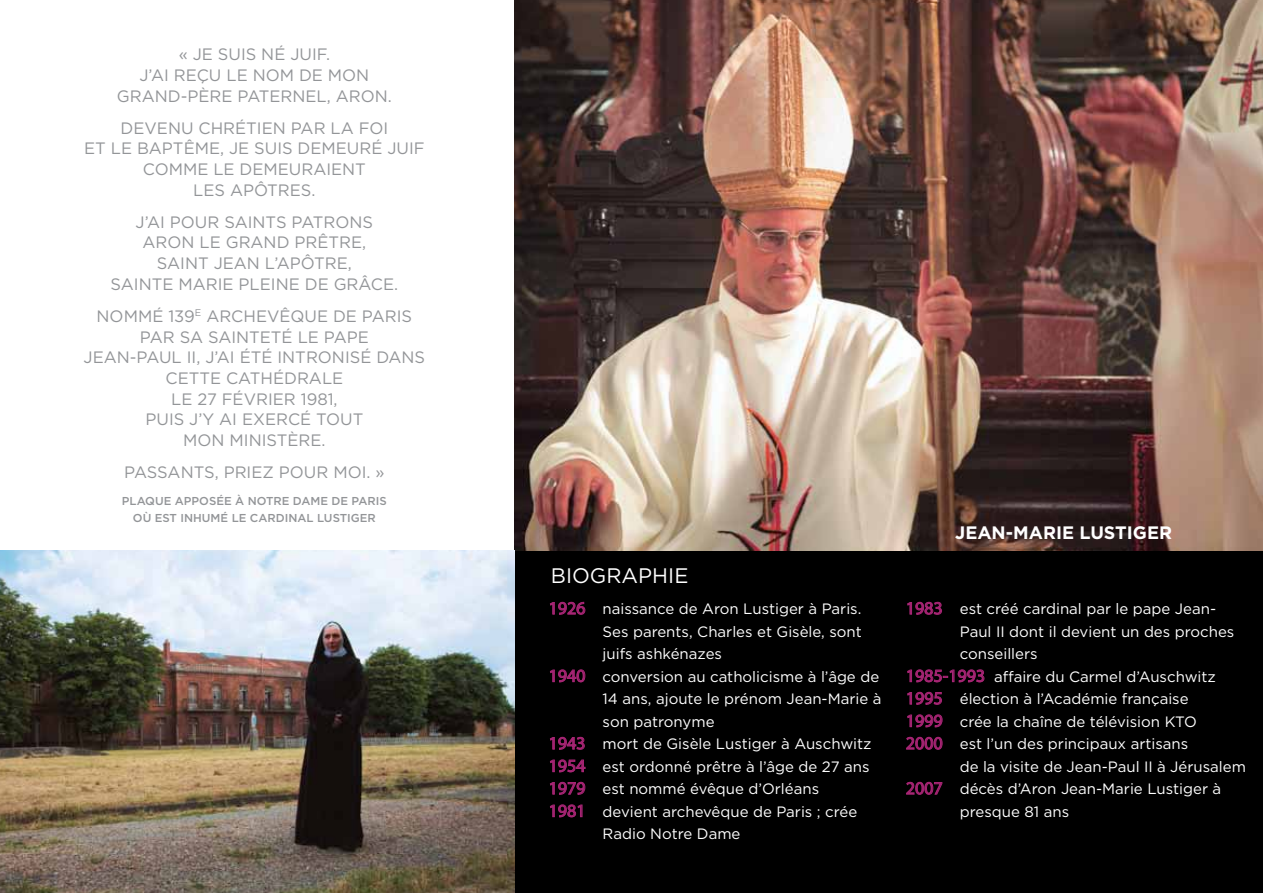
<style>
.page{position:relative;width:1263px;height:893px;background:#fff}
.page>*{position:absolute;margin:0;border:0;box-sizing:border-box;transform-origin:0 0}
.t1{font:21px "Gotham";color:#fff}
.t2{font:700 18px "Gotham";color:#fff}
.t3{font:16.5px/20.7px "Gotham";color:#939598;text-align:center}
.t4{font:15px "Gotham";color:#fff}
.t5{font:500 11.55px/16px "Gotham";color:#939598;text-align:center}
.s1{font-family:"Myriad Pro";font-size:18px;color:#a72574}
</style>
<div class="page">
<div style="left:514px;top:0;width:749px;height:893px;background:#000"></div>
<img style="left:514px;top:0;width:749px;height:551px">
<svg style="left:550px;top:602px;width:35px;height:13px"></svg>
<svg style="left:550px;top:669px;width:35px;height:13px"></svg>
<svg style="left:550px;top:736px;width:35px;height:14px"></svg>
<svg style="left:550px;top:759px;width:36px;height:13px"></svg>
<svg style="left:550px;top:782px;width:35px;height:13px"></svg>
<svg style="left:550px;top:804px;width:33px;height:13px"></svg>
<svg style="left:907px;top:602px;width:35px;height:13px"></svg>
<svg style="left:907px;top:669px;width:77px;height:13px"></svg>
<svg style="left:907px;top:692px;width:35px;height:13px"></svg>
<svg style="left:907px;top:714px;width:36px;height:13px"></svg>
<svg style="left:906px;top:737px;width:37px;height:13px"></svg>
<svg style="left:906px;top:782px;width:36px;height:13px"></svg>
<img style="left:0;top:551px;width:514px;height:342px">
<p class="t3" style="left:117px;top:44px;width:277px">« Je suis né juif.<br>J’ai reçu le nom de mon grand-père paternel, Aron.</p>
<p class="t3" style="left:84px;top:117px;width:342px">Devenu chrétien par la foi<br>et le baptême, je suis demeuré juif comme le demeuraient<br>les Apôtres.</p>
<p class="t3" style="left:111px;top:211px;width:289px">J’ai pour saints patrons<br>Aron le Grand Prêtre,<br>saint Jean l’Apôtre,<br>sainte Marie pleine de grâce.</p>
<p class="t3" style="left:84px;top:305px;width:343px">Nommé 139<sup>e</sup> archevêque de Paris par Sa Sainteté le pape<br>Jean-Paul II, j’ai été intronisé dans cette cathédrale<br>le 27 février 1981,<br>puis j’y ai exercé tout<br>mon ministère.</p>
<p class="t3" style="left:124px;top:461px;width:262px">Passants, priez pour moi. »</p>
<p class="t5" style="left:122px;top:493px;width:266px">PLAQUE APPOSÉE À NOTRE DAME DE PARIS<br>OÙ EST IN HUMÉ LE CARDINAL LUSTIGER</p>
<h1 class="t1" style="left:551px;top:562px;width:139px">Biographie</h1>
<p class="t4" style="left:549px;top:599px;width:314px"><span class="s1">1926</span> naissance de Aron Lustiger à Paris.</p>
<p class="t4" style="left:603px;top:622px;width:261px">Ses parents, Charles et Gisèle, sont</p>
<p class="t4" style="left:603px;top:644px;width:121px">juifs ashkénazes</p>
<p class="t4" style="left:549px;top:667px;width:332px"><span class="s1">1940</span> conversion au catholicisme à l’âge de</p>
<p class="t4" style="left:603px;top:689px;width:280px">14 ans, ajoute le prénom Jean-Marie à</p>
<p class="t4" style="left:603px;top:712px;width:113px">son patronyme</p>
<p class="t4" style="left:549px;top:734px;width:325px"><span class="s1">1943</span> mort de Gisèle Lustiger à Auschwitz</p>
<p class="t4" style="left:549px;top:757px;width:323px"><span class="s1">1954</span> est ordonné prêtre à l’âge de 27 ans</p>
<p class="t4" style="left:549px;top:779px;width:272px"><span class="s1">1979</span> est nommé évêque d’Orléans</p>
<p class="t4" style="left:549px;top:802px;width:310px"><span class="s1">1981</span> devient archevêque de Paris ; crée</p>
<p class="t4" style="left:603px;top:824px;width:139px">Radio Notre Dame</p>
<p class="t2" style="left:955px;top:520px;width:218px">JEAN-MARIE LUSTIGER</p>
<p class="t4" style="left:906px;top:599px;width:312px"><span class="s1">1983</span> est créé cardinal par le pape Jean-</p>
<p class="t4" style="left:960px;top:622px;width:276px">Paul II dont il devient un des proches</p>
<p class="t4" style="left:960px;top:644px;width:79px">conseillers</p>
<p class="t4" style="left:906px;top:667px;width:312px"><span class="s1">1985-1993</span> affaire du Carmel d’Auschwitz</p>
<p class="t4" style="left:906px;top:689px;width:284px"><span class="s1">1995</span> élection à l’Académie française</p>
<p class="t4" style="left:906px;top:712px;width:281px"><span class="s1">1999</span> crée la chaîne de télévision KTO</p>
<p class="t4" style="left:906px;top:734px;width:284px"><span class="s1">2000</span> est l’un des principaux artisans</p>
<p class="t4" style="left:960px;top:757px;width:288px">de la visite de Jean-Paul II à Jérusalem</p>
<p class="t4" style="left:906px;top:779px;width:317px"><span class="s1">2007</span> décès d’Aron Jean-Marie Lustiger à</p>
<p class="t4" style="left:960px;top:802px;width:111px">presque 81 ans</p>
</div>
